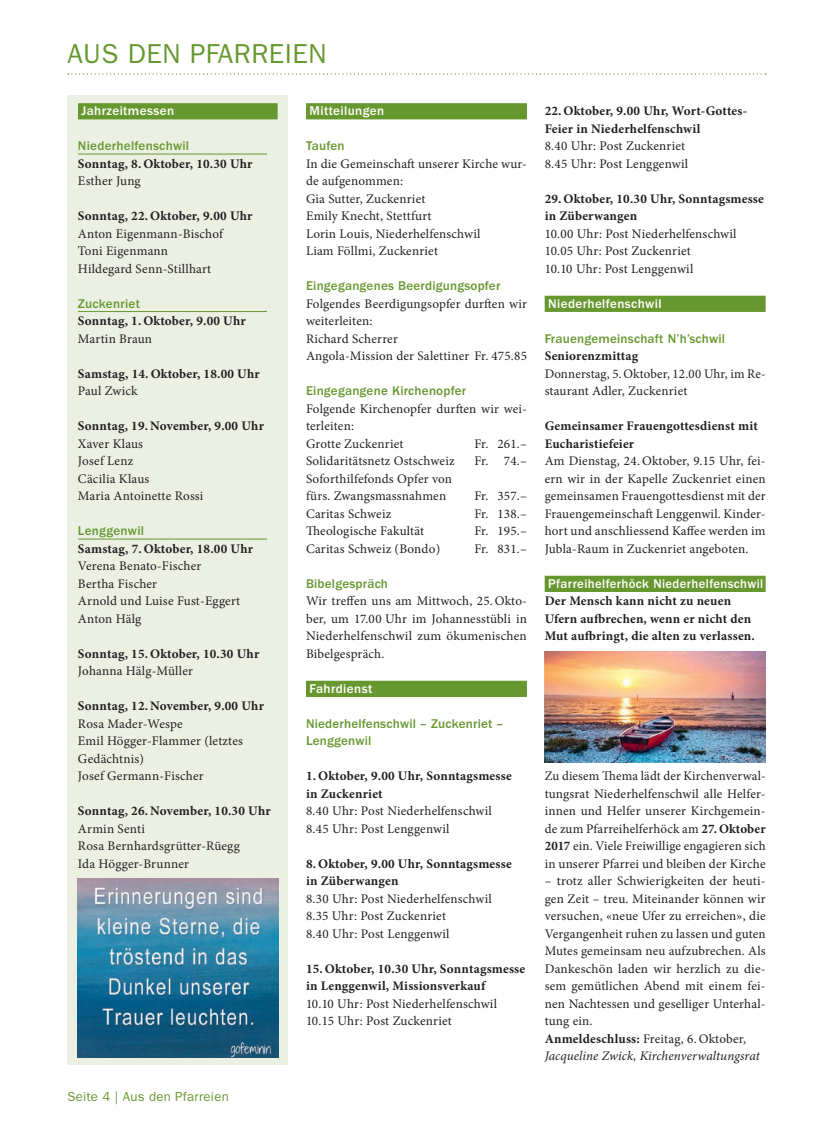
<style>
.page{position:relative;width:833px;height:1134px;background:#fff}
.page>*{position:absolute;margin:0;border:0;box-sizing:border-box;transform-origin:0 0}
.t1{font:27.5px "ITC Franklin Gothic Std";letter-spacing:.02em;color:#679830}
.t2{font:13.12px/17.5px "Minion Pro";letter-spacing:.015em;color:#231f20}
.t3{font:700 13.12px/17.5px "Minion Pro";letter-spacing:.015em;color:#231f20}
.t4{font:500 13.12px/17.5px "ITC Franklin Gothic Std";letter-spacing:.015em;color:#679830}
.t5{font:500 13.12px "ITC Franklin Gothic Std";letter-spacing:.03em;color:#fff}
.t6{font:13.12px "ITC Franklin Gothic Std";letter-spacing:.02em;color:#679830}
.s1{font-weight:700}
.s2{font-style:italic}
</style>
<div class="page">
<svg style="left:68px;top:73px;width:698px;height:2px"></svg>
<div style="left:306px;top:103px;width:221px;height:16px;background:#679830"></div>
<div style="left:306px;top:681px;width:221px;height:16px;background:#679830"></div>
<div style="left:544px;top:296px;width:221px;height:16px;background:#679830"></div>
<div style="left:544px;top:576px;width:221px;height:16px;background:#679830"></div>
<img style="left:544px;top:651px;width:221px;height:112px">
<div style="left:67px;top:96px;width:221px;height:969px;background:#ebf0e3"></div>
<div style="left:78px;top:103px;width:200px;height:16px;background:#679830"></div>
<hr style="left:78px;top:154px;width:189px;height:1px;background:#679830">
<hr style="left:78px;top:311px;width:189px;height:1px;background:#679830">
<hr style="left:78px;top:539px;width:189px;height:1px;background:#679830">
<img style="left:78px;top:879px;width:200px;height:179px">
<h1 class="t1" style="left:67px;top:37px;width:261px">AUS DEN PFARREIEN</h1>
<p class="t5" style="left:81px;top:103px;width:94px">Jahrzeitmessen</p>
<p class="t4" style="left:78px;top:137px;width:113px">Niederhelfenschwil</p>
<p class="t3" style="left:78px;top:155px;width:176px">Sonntag, 8. Oktober, 10.30 Uhr</p>
<p class="t2" style="left:78px;top:172px;width:64px">Esther Jung</p>
<p class="t3" style="left:78px;top:207px;width:176px">Sonntag, 22. Oktober, 9.00 Uhr</p>
<p class="t2" style="left:78px;top:225px;width:146px">Anton Eigenmann-Bischof<br>Toni Eigenmann<br>Hildegard Senn-Stillhart</p>
<p class="t4" style="left:78px;top:295px;width:63px">Zuckenriet</p>
<p class="t3" style="left:78px;top:312px;width:169px">Sonntag, 1. Oktober, 9.00 Uhr</p>
<p class="t2" style="left:78px;top:330px;width:76px">Martin Braun</p>
<p class="t3" style="left:78px;top:365px;width:183px">Samstag, 14. Oktober, 18.00 Uhr</p>
<p class="t2" style="left:78px;top:382px;width:61px">Paul Zwick</p>
<p class="t3" style="left:78px;top:417px;width:187px">Sonntag, 19. November, 9.00 Uhr</p>
<p class="t2" style="left:78px;top:435px;width:127px">Xaver Klaus<br>Josef Lenz<br>Cäcilia Klaus<br>Maria Antoinette Rossi</p>
<p class="t4" style="left:78px;top:522px;width:68px">Lenggenwil</p>
<p class="t3" style="left:78px;top:540px;width:177px">Samstag, 7. Oktober, 18.00 Uhr</p>
<p class="t2" style="left:78px;top:557px;width:164px">Verena Benato-Fischer<br>Bertha Fischer<br>Arnold und Luise Fust-Eggert<br>Anton Hälg</p>
<p class="t3" style="left:78px;top:645px;width:183px">Sonntag, 15. Oktober, 10.30 Uhr</p>
<p class="t2" style="left:78px;top:662px;width:117px">Johanna Hälg-Müller</p>
<p class="t3" style="left:78px;top:697px;width:187px">Sonntag, 12. November, 9.00 Uhr</p>
<p class="t2" style="left:78px;top:715px;width:166px">Rosa Mader-Wespe<br>Emil Högger-Flammer (letztes<br>Gedächtnis)<br>Josef Germann-Fischer</p>
<p class="t3" style="left:78px;top:802px;width:194px">Sonntag, 26. November, 10.30 Uhr</p>
<p class="t2" style="left:78px;top:820px;width:163px">Armin Senti<br>Rosa Bernhardsgrütter-Rüegg<br>Ida Högger-Brunner</p>
<p class="t6" style="left:67px;top:1089px;width:163px">Seite 4 | Aus den Pfarreien</p>
<p class="t5" style="left:309px;top:103px;width:76px">Mitteilungen</p>
<p class="t4" style="left:306px;top:137px;width:40px">Taufen</p>
<p class="t2" style="left:306px;top:155px;width:222px">In die Gemeinschaft unserer Kirche wur&shy;de aufgenommen:<br>Gia Sutter, Zuckenriet<br>Emily Knecht, Stettfurt<br>Lorin Louis, Niederhelfenschwil<br>Liam Föllmi, Zuckenriet</p>
<p class="t4" style="left:306px;top:277px;width:196px">Eingegangenes Beerdigungsopfer</p>
<p class="t2" style="left:306px;top:295px;width:222px">Folgendes Beerdigungsopfer durften wir weiterleiten:<br>Richard Scherrer<br>Angola-Mission der Salettiner Fr. 475.85</p>
<p class="t4" style="left:306px;top:382px;width:162px">Eingegangene Kirchenopfer</p>
<p class="t2" style="left:306px;top:400px;width:222px">Folgende Kirchenopfer durften wir wei&shy;terleiten:<br>Grotte Zuckenriet</p>
<p class="t2" style="left:474px;top:435px;width:54px">Fr. 261.–</p>
<p class="t2" style="left:306px;top:452px;width:150px">Solidaritätsnetz Ostschweiz</p>
<p class="t2" style="left:474px;top:452px;width:54px">Fr. 74.–</p>
<p class="t2" style="left:306px;top:470px;width:148px">Soforthilfefonds Opfer von fürs. Zwangsmassnahmen</p>
<p class="t2" style="left:474px;top:487px;width:54px">Fr. 357.–</p>
<p class="t2" style="left:306px;top:505px;width:87px">Caritas Schweiz</p>
<p class="t2" style="left:474px;top:505px;width:54px">Fr. 138.–</p>
<p class="t2" style="left:306px;top:522px;width:120px">Theologische Fakultät</p>
<p class="t2" style="left:474px;top:522px;width:54px">Fr. 195.–</p>
<p class="t2" style="left:306px;top:540px;width:136px">Caritas Schweiz (Bondo)</p>
<p class="t2" style="left:474px;top:540px;width:54px">Fr. 831.–</p>
<p class="t4" style="left:306px;top:575px;width:84px">Bibelgespräch</p>
<p class="t2" style="left:306px;top:592px;width:222px;text-align:justify">Wir treffen uns am Mittwoch, 25. Okto&shy;ber, um 17.00 Uhr im Johannesstübli in Niederhelfenschwil zum ökumenischen Bibelgespräch.</p>
<p class="t5" style="left:309px;top:681px;width:64px">Fahrdienst</p>
<p class="t4" style="left:306px;top:715px;width:199px">Niederhelfenschwil – Zuckenriet –<br>Lenggenwil</p>
<p class="t3" style="left:306px;top:767px;width:207px">1. Oktober, 9.00 Uhr, Sonntagsmesse in Zuckenriet</p>
<p class="t2" style="left:306px;top:802px;width:187px">8.40 Uhr: Post Niederhelfenschwil<br>8.45 Uhr: Post Lenggenwil</p>
<p class="t3" style="left:306px;top:855px;width:207px">8. Oktober, 9.00 Uhr, Sonntagsmesse in Züberwangen</p>
<p class="t2" style="left:306px;top:890px;width:187px">8.30 Uhr: Post Niederhelfenschwil<br>8.35 Uhr: Post Zuckenriet<br>8.40 Uhr: Post Lenggenwil</p>
<p class="t3" style="left:306px;top:960px;width:221px">15. Oktober, 10.30 Uhr, Sonntagsmesse in Lenggenwil, Missionsverkauf</p>
<p class="t2" style="left:306px;top:995px;width:192px">10.10 Uhr: Post Niederhelfenschwil<br>10.15 Uhr: Post Zuckenriet</p>
<p class="t3" style="left:544px;top:102px;width:204px">22. Oktober, 9.00 Uhr, Wort-Gottes-<br>Feier in Niederhelfenschwil</p>
<p class="t2" style="left:544px;top:137px;width:145px">8.40 Uhr: Post Zuckenriet<br>8.45 Uhr: Post Lenggenwil</p>
<p class="t3" style="left:544px;top:190px;width:221px">29. Oktober, 10.30 Uhr, Sonntagsmesse in Züberwangen</p>
<p class="t2" style="left:544px;top:225px;width:193px">10.00 Uhr: Post Niederhelfenschwil<br>10.05 Uhr: Post Zuckenriet<br>10.10 Uhr: Post Lenggenwil</p>
<p class="t5" style="left:548px;top:296px;width:115px">Niederhelfenschwil</p>
<p class="t4" style="left:544px;top:330px;width:182px">Frauengemeinschaft N’h’schwil</p>
<p class="t3" style="left:544px;top:347px;width:95px">Seniorenzmittag</p>
<p class="t2" style="left:544px;top:365px;width:222px">Donnerstag, 5. Oktober, 12.00 Uhr, im Re&shy;staurant Adler, Zuckenriet</p>
<p class="t3" style="left:544px;top:417px;width:215px">Gemeinsamer Frauengottesdienst mit<br>Eucharistiefeier</p>
<p class="t2" style="left:544px;top:452px;width:222px;text-align:justify">Am Dienstag, 24. Oktober, 9.15 Uhr, fei&shy;ern wir in der Kapelle Zuckenriet einen gemeinsamen Frauengottesdienst mit der Frauengemeinschaft Lenggenwil. Kinder&shy;hort und anschliessend Kaffee werden im Jubla-Raum in Zuckenriet angeboten.</p>
<p class="t5" style="left:548px;top:576px;width:217px">Pfarreihelferhöck Niederhelfenschwil</p>
<p class="t3" style="left:544px;top:592px;width:212px">Der Mensch kann nicht zu neuen<br>Ufern aufbrechen, wenn er nicht den<br>Mut aufbringt, die alten zu verlassen.</p>
<p class="t2" style="left:544px;top:767px;width:222px;text-align:justify">Zu diesem Thema lädt der Kirchenverwal&shy;tungsrat Niederhelfenschwil alle Helfer&shy;innen und Helfer unserer Kirchgemein&shy;de zum Pfarreihelferhöck am <span class="s1">27. Oktober 2017</span> ein. Viele Freiwillige engagieren sich in unserer Pfarrei und bleiben der Kirche</p>
<p class="t2" style="left:544px;top:872px;width:222px">– trotz aller Schwierigkeiten der heuti&shy;gen Zeit – treu. Miteinander können wir versuchen, «neue Ufer zu erreichen», die Vergangenheit ruhen zu lassen und guten Mutes gemeinsam neu aufzubrechen. Als Dankeschön laden wir herzlich zu die&shy;sem gemütlichen Abend mit einem fei&shy;nen Nachtessen und geselliger Unterhal&shy;tung ein.<br><span class="s1">Anmeldeschluss:</span> Freitag, 6. Oktober, <span class="s2">Jacqueline Zwick, Kirchenverwaltungsrat</span></p>
</div>
